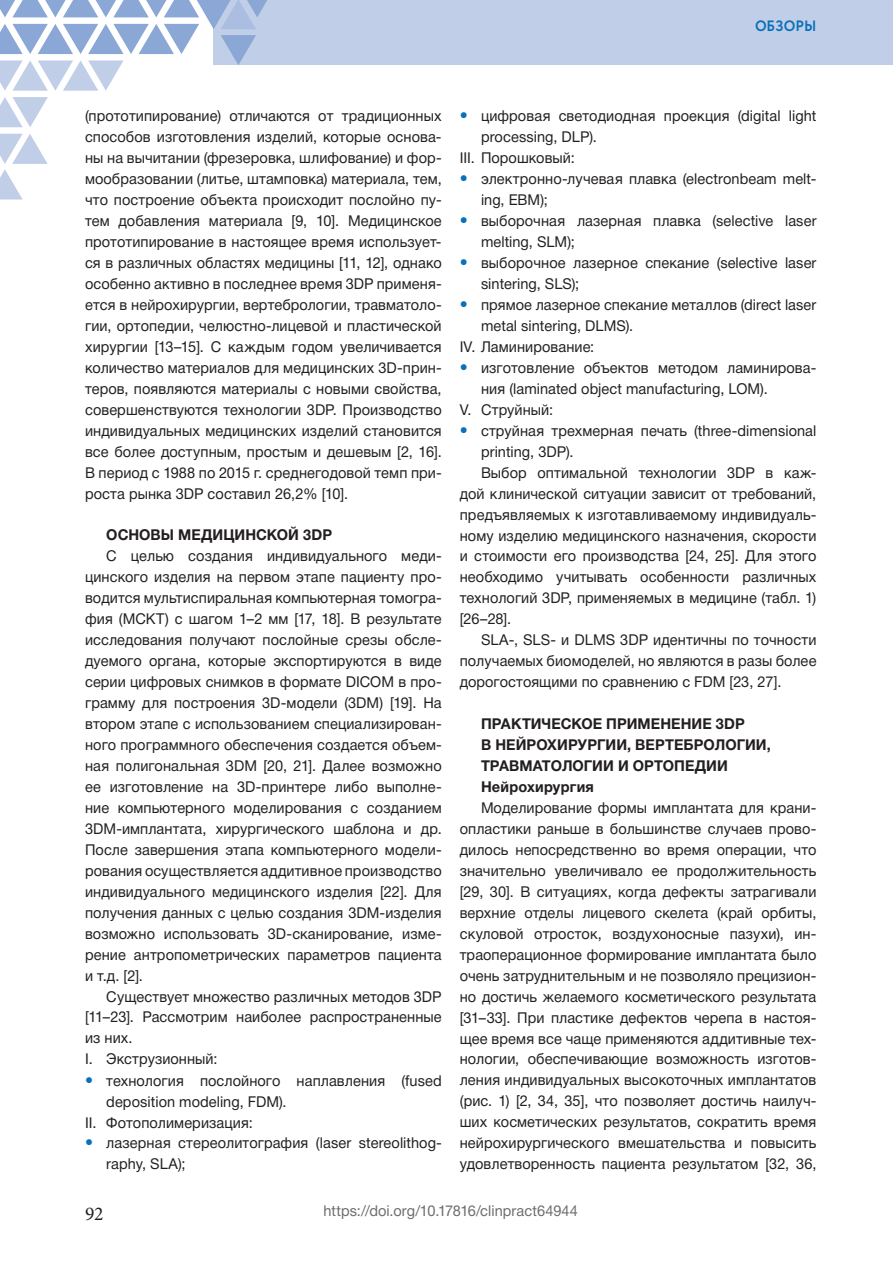
<style>
.page{position:relative;width:893px;height:1263px;background:#fff}
.page>*{position:absolute;margin:0;border:0;box-sizing:border-box;transform-origin:0 0}
.t1{font:19.5px "Minion Pro";color:#231f20}
.t2{font:15px/21px "Helvetica Neue Cyr";letter-spacing:.005em;color:#231f20}
.t3{font:700 15px/21px "Helvetica Neue Cyr";letter-spacing:.005em;color:#231f20}
.t4{font:15px "Helvetica Neue Cyr";letter-spacing:.005em;color:#6c6d70}
.t5{font:700 15px "Circe";letter-spacing:-.005em;color:#0970b9;scale:.95 1}
.s1{font-weight:900;font-size:16.5px;color:#0970b9}
</style>
<div class="page">
<div style="left:214px;top:0;width:679px;height:65px;background:#c1cee8"></div>
<svg style="left:0;top:97px;width:48px;height:30px"></svg>
<svg style="left:0;top:134px;width:48px;height:65px"></svg>
<svg style="left:0;top:0;width:267px;height:91px"></svg>
<p class="t5" style="left:755px;top:16px;width:66px">ОБЗОРЫ</p>
<p class="t2" style="left:85px;top:107px;width:358px;text-align:justify">(прототипирование) отличаются от традиционных способов изготовления изделий, которые основа&shy;ны на вычитании (фрезеровка, шлифование) и фор&shy;мообразовании (литье, штамповка) материала, тем, что построение объекта происходит послойно пу&shy;тем добавления материала [9, 10]. Медицинское прототипирование в настоящее время использует&shy;ся в различных областях медицины [11, 12], однако особенно активно в последнее время 3DР применя&shy;ется в нейрохирургии, вертебрологии, травматоло&shy;гии, ортопедии, челюстно-лицевой и пластической хирургии [13–15]. С каждым годом увеличивается количество материалов для медицинских 3D-прин&shy;теров, появляются материалы с новыми свойства, совершенствуются технологии 3DР. Производство индивидуальных медицинских изделий становится все более доступным, простым и дешевым [2, 16].<br>В период с 1988 по 2015 г. среднегодовой темп при&shy;роста рынка 3DР составил 26,2% [10].</p>
<p class="t3" style="left:106px;top:526px;width:227px">ОСНОВЫ МЕДИЦИНСКОЙ 3DР</p>
<p class="t2" style="left:85px;top:547px;width:358px;text-align:justify;text-indent:21px">С целью создания индивидуального меди&shy;цинского изделия на первом этапе пациенту про&shy;водится мультиспиральная компьютерная томогра&shy;фия (МСКТ) с шагом 1–2 мм [17, 18]. В результате исследования получают послойные срезы обсле&shy;дуемого органа, которые экспортируются в виде серии цифровых снимков в формате DICOM в про&shy;грамму для построения 3D-модели (3DM) [19]. На втором этапе с использованием специализирован&shy;ного программного обеспечения создается объем&shy;ная полигональная 3DM [20, 21]. Далее возможно ее изготовление на 3D-принтере либо выполне&shy;ние компьютерного моделирования с созданием 3DM-имплантата, хирургического шаблона и др.<br>После завершения этапа компьютерного модели&shy;рования осуществляется аддитивное производство индивидуального медицинского изделия [22]. Для получения данных с целью создания 3DM-изделия возможно использовать 3D-сканирование, изме&shy;рение антропометрических параметров пациента и т.д. [2].</p>
<p class="t2" style="left:85px;top:987px;width:358px;text-indent:21px">Существует множество различных методов 3DР [11–23]. Рассмотрим наиболее распространенные из них.<br>I. Экструзионный:</p>
<p class="t2" style="left:85px;top:1071px;width:358px"><span class="s1">•</span> технология послойного наплавления (fused</p>
<p class="t2" style="left:106px;top:1092px;width:182px">deposition modeling, FDM).</p>
<p class="t2" style="left:85px;top:1113px;width:169px">II. Фотополимеризация:</p>
<p class="t2" style="left:106px;top:1134px;width:337px;text-indent:-21px"><span class="s1">•</span> лазерная стереолитография (laser stereolithog&shy;raphy, SLA);</p>
<p class="t2" style="left:460px;top:107px;width:358px"><span class="s1">•</span> цифровая светодиодная проекция (digital light</p>
<p class="t2" style="left:481px;top:128px;width:117px">processing, DLP).</p>
<p class="t2" style="left:460px;top:149px;width:117px">III. Порошковый:</p>
<p class="t2" style="left:481px;top:170px;width:337px;text-indent:-21px"><span class="s1">•</span> электронно-лучевая плавка (electronbeam melt&shy;ing, EBM);</p>
<p class="t2" style="left:481px;top:212px;width:337px;text-indent:-21px"><span class="s1">•</span> выборочная лазерная плавка (selective laser melting, SLM);</p>
<p class="t2" style="left:481px;top:254px;width:337px;text-indent:-21px"><span class="s1">•</span> выборочное лазерное спекание (selective laser sintering, SLS);</p>
<p class="t2" style="left:460px;top:296px;width:358px"><span class="s1">•</span> прямое лазерное спекание металлов (direct laser</p>
<p class="t2" style="left:481px;top:317px;width:154px">metal sintering, DLМS).</p>
<p class="t2" style="left:460px;top:338px;width:136px">IV. Ламинирование:</p>
<p class="t2" style="left:460px;top:358px;width:358px"><span class="s1">•</span> изготовление объектов методом ламинирова-</p>
<p class="t2" style="left:481px;top:379px;width:288px">ния (laminated object manufacturing, LOM).</p>
<p class="t2" style="left:460px;top:400px;width:95px">V. Струйный:</p>
<p class="t2" style="left:460px;top:421px;width:358px"><span class="s1">•</span> струйная трехмерная печать (three-dimensional</p>
<p class="t2" style="left:481px;top:442px;width:94px">printing, 3DР).</p>
<p class="t2" style="left:481px;top:463px;width:337px">Выбор оптимальной технологии 3DР в каж-</p>
<p class="t2" style="left:460px;top:484px;width:358px">дой клинической ситуации зависит от требований,</p>
<p class="t2" style="left:460px;top:505px;width:358px">предъявляемых к изготавливаемому индивидуаль-</p>
<p class="t2" style="left:460px;top:526px;width:358px">ному изделию медицинского назначения, скорости</p>
<p class="t2" style="left:460px;top:547px;width:358px">и стоимости его производства [24, 25]. Для этого</p>
<p class="t2" style="left:460px;top:568px;width:358px">необходимо учитывать особенности различных</p>
<p class="t2" style="left:460px;top:589px;width:358px">технологий 3DР, применяемых в медицине (табл. 1)</p>
<p class="t2" style="left:460px;top:610px;width:53px">[26–28].</p>
<p class="t2" style="left:481px;top:631px;width:337px">SLA-, SLS- и DLMS 3DР идентичны по точности</p>
<p class="t2" style="left:460px;top:652px;width:358px">получаемых биомоделей, но являются в разы более</p>
<p class="t2" style="left:460px;top:673px;width:323px">дорогостоящими по сравнению с FDM [23, 27].</p>
<p class="t3" style="left:481px;top:714px;width:291px">ПРАКТИЧЕСКОЕ ПРИМЕНЕНИЕ 3DР<br>В НЕЙРОХИРУРГИИ, ВЕРТЕБРОЛОГИИ,<br>ТРАВМАТОЛОГИИ И ОРТОПЕДИИ<br>Нейрохирургия</p>
<p class="t2" style="left:460px;top:799px;width:358px;text-align:justify;text-indent:21px">Моделирование формы имплантата для крани&shy;опластики раньше в большинстве случаев прово&shy;дилось непосредственно во время операции, что значительно увеличивало ее продолжительность [29, 30]. В ситуациях, когда дефекты затрагивали верхние отделы лицевого скелета (край орбиты, скуловой отросток, воздухоносные пазухи), ин&shy;траоперационное формирование имплантата было очень затруднительным и не позволяло прецизион&shy;но достичь желаемого косметического результата [31–33]. При пластике дефектов черепа в настоя&shy;щее время все чаще применяются аддитивные тех&shy;нологии, обеспечивающие возможность изготов&shy;ления индивидуальных высокоточных имплантатов (рис. 1) [2, 34, 35], что позволяет достичь наилуч&shy;ших косметических результатов, сократить время нейрохирургического вмешательства и повысить удовлетворенность пациента результатом [32, 36,</p>
<p class="t4" style="left:323px;top:1205px;width:256px">https://doi.org/10.17816/clinpract64944</p>
<h1 class="t1" style="left:85px;top:1206px;width:20px">92</h1>
</div>
